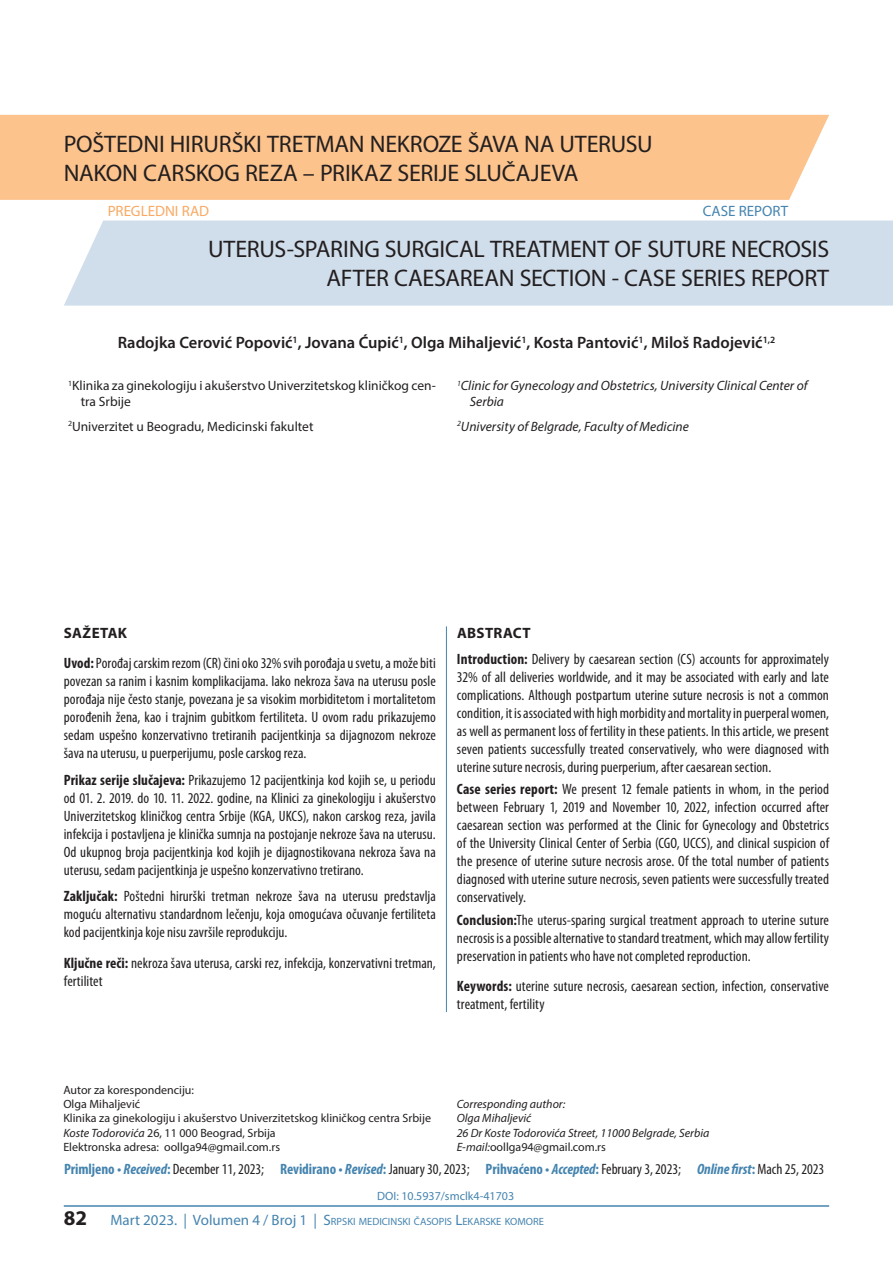
<style>
.page{position:relative;width:893px;height:1263px;background:#fff}
.page>*{position:absolute;margin:0;border:0;box-sizing:border-box;transform-origin:0 0}
.t1{font:24px/28.8px "Myriad Pro";letter-spacing:-.01em;color:#231f20;text-align:right}
.t2{font:700 21px "Myriad Pro";color:#231f20}
.t3{font:600 16.5px "Myriad Pro";color:#231f20}
.t4{font:condensed 15px/18px "Myriad Pro";letter-spacing:.005em;color:#231f20;text-align:justify}
.t5{font:15px "Myriad Pro";color:#f9a963}
.t6{font:15px "Myriad Pro";color:#4584af}
.t7{font:13.5px/16.2px "Myriad Pro";color:#231f20}
.t8{font:italic 13.5px/16.2px "Myriad Pro";color:#231f20}
.t9{font:12px/14.4px "Myriad Pro";color:#231f20}
.t10{font:italic 12px/14.4px "Myriad Pro";color:#231f20}
.t11{font:12px "Myriad Pro";color:#4584af}
.t12{font:10.5px "Myriad Pro";color:#4584af}
.s1{font-weight:700;font-stretch:normal}
.s2{font-weight:700}
.s3{font-style:italic}
.s4{font-style:normal}
.s5{font-weight:700;color:#4584af}
.s6{font-weight:700;font-style:italic;color:#4584af}
.s7{font-size:15px}
</style>
<div class="page">
<hr style="left:64px;top:1205px;width:765px;height:2px;background:#4584af">
<div style="left:0;top:115px;width:829px;height:85px;background:#fcc38c"></div>
<div style="left:64px;top:221px;width:829px;height:85px;background:#d0ddeb"></div>
<hr style="left:446px;top:626px;width:1px;height:386px;background:#4584af">
<h1 class="t1" style="left:64px;top:129px;width:590px;text-align:left">POŠTEDNI HIRURŠKI TRETMAN NEKROZE ŠAVA NA UTERUSU<br>NAKON CARSKOG REZA – PRIKAZ SERIJE SLUČAJEVA</h1>
<p class="t5" style="left:108px;top:201px;width:49px">PREGLEDNI</p>
<p class="t5" style="left:182px;top:201px;width:10px">RAD</p>
<p class="t6" style="left:703px;top:201px;width:46px">CASEREPORT</p>
<h1 class="t1" style="left:208px;top:234px;width:623px">UTERUS-SPARING SURGICAL TREATMENT OF SUTURE NECROSIS<br>AFTER CAESAREAN SECTION - CASE SERIES REPORT</h1>
<p class="t3" style="left:118px;top:332px;width:659px">Radojka Cerović Popović<sup>1</sup>, Jovana Ćupić<sup>1</sup>, Olga Mihaljević<sup>1</sup>, Kosta Pantović<sup>1</sup>, Miloš Radojević<sup>1,2</sup></p>
<p class="t7" style="left:81px;top:377px;width:357px;text-indent:-13px"><sup>1</sup>Klinika za ginekologiju i akušerstvo Univerzitetskog kliničkog cen&shy;tra Srbije</p>
<p class="t7" style="left:68px;top:418px;width:247px"><sup>2</sup>Univerzitet u Beogradu, Medicinski fakultet</p>
<p class="t8" style="left:470px;top:377px;width:339px;text-indent:-13px"><sup>1</sup>Clinic for Gynecology and Obstetrics, University Clinical Center of<br>Serbia</p>
<p class="t8" style="left:457px;top:418px;width:233px"><sup>2</sup>University of Belgrade, Faculty of Medicine</p>
<p class="t4" style="left:64px;top:618px;width:373px;line-height:30.8px"><span class="s1">SAŽETAK<br></span><span class="s2">Uvod:</span> Porođaj carskim rezom (CR) čini oko 32% svih porođaja u svetu, a može biti</p>
<p class="t4" style="left:64px;top:673px;width:374px">povezan sa ranim i kasnim komplikacijama. Iako nekroza šava na uterusu posle porođaja nije često stanje, povezana je sa visokim morbiditetom i mortalitetom porođenih žena, kao i trajnim gubitkom fertiliteta. U ovom radu prikazujemo sedam uspešno konzervativno tretiranih pacijentkinja sa dijagnozom nekroze šava na uterusu, u puerperijumu, posle carskog reza.</p>
<p class="t4" style="left:64px;top:771px;width:374px"><span class="s2">Prikaz serije slučajeva:</span> Prikazujemo 12 pacijentkinja kod kojih se, u periodu od 01. 2. 2019. do 10. 11. 2022. godine, na Klinici za ginekologiju i akušerstvo Univerzitetskog kliničkog centra Srbije (KGA, UKCS), nakon carskog reza, javila infekcija i postavljena je klinička sumnja na postojanje nekroze šava na uterusu.<br>Od ukupnog broja pacijentkinja kod kojih je dijagnostikovana nekroza šava na uterusu, sedam pacijentkinja je uspešno konzervativno tretirano.</p>
<p class="t4" style="left:64px;top:888px;width:374px"><span class="s2">Zaključak:</span> Poštedni hirurški tretman nekroze šava na uterusu predstavlja moguću alternativu standardnom lečenju, koja omogućava očuvanje fertiliteta kod pacijentkinja koje nisu završile reprodukciju.</p>
<p class="t4" style="left:64px;top:954px;width:374px"><span class="s2">Ključne reči:</span> nekroza šava uterusa, carski rez, infekcija, konzervativni tretman, fertilitet</p>
<p class="t4" style="left:457px;top:620px;width:374px;line-height:26.5px"><span class="s1">ABSTRACT<br></span><span class="s2">Introduction:</span> Delivery by caesarean section (CS) accounts for approximately</p>
<p class="t4" style="left:457px;top:668px;width:374px">32% of all deliveries worldwide, and it may be associated with early and late complications. Although postpartum uterine suture necrosis is not a common condition, it is associated with high morbidity and mortality in puerperal women, as well as permanent loss of fertility in these patients. In this article, we present seven patients successfully treated conservatively, who were diagnosed with uterine suture necrosis, during puerperium, after caesarean section.</p>
<p class="t4" style="left:457px;top:781px;width:374px"><span class="s2">Case series report:</span> We present 12 female patients in whom, in the period between February 1, 2019 and November 10, 2022, infection occurred after caesarean section was performed at the Clinic for Gynecology and Obstetrics of the University Clinical Center of Serbia (CGO, UCCS), and clinical suspicion of the presence of uterine suture necrosis arose. Of the total number of patients diagnosed with uterine suture necrosis, seven patients were successfully treated conservatively.</p>
<p class="t4" style="left:457px;top:911px;width:374px"><span class="s2">Conclusion:</span>The uterus-sparing surgical treatment approach to uterine suture necrosis is a possible alternative to standard treatment, which may allow fertility preservation in patients who have not completed reproduction.</p>
<p class="t4" style="left:457px;top:978px;width:374px"><span class="s2">Keywords:</span> uterine suture necrosis, caesarean section, infection, conservative treatment, fertility</p>
<p class="t9" style="left:63px;top:1082px;width:369px">Autor za korespondenciju:<br>Olga Mihaljević<br>Klinika za ginekologiju i akušerstvo Univerzitetskog kliničkog centra Srbije <span class="s3">Koste Todorovića</span> 26, 11 000 Beograd, Srbija<br>Elektronska adresa: oollga94@gmail.com.rs</p>
<p class="t10" style="left:457px;top:1096px;width:254px">Corresponding author:<br>Olga Mihaljević<br>26 Dr Koste Todorovića Street, 11000 Belgrade, Serbia<br>E-mail:<span class="s4">oollga94@gmail.com.rs</span></p>
<p class="t4" style="left:64px;top:1160px;width:762px"><span class="s5">Primljeno •</span> <span class="s6">Received</span><span class="s5">:</span> December 11, 2023; <span class="s5">Revidirano •</span> <span class="s6">Revised</span><span class="s5">:</span> January 30, 2023; <span class="s5">Prihvaćeno •</span> <span class="s6">Accepted</span><span class="s5">:</span>February 3, 2023; <span class="s6">Online first</span><span class="s5">:</span>Mach 25, 2023</p>
<p class="t11" style="left:377px;top:1188px;width:138px">DOI: 10.5937/smclk4-41703</p>
<h2 class="t2" style="left:64px;top:1204px;width:25px">82</h2>
<p class="t12" style="left:110px;top:1215px;width:435px"><span class="s7">Mart 2023. | Volumen 4 / Broj 1 |</span> <span class="s7">S</span>RPSKI MEDICINSKI ČASOPIS <span class="s7">L</span>EKARSKE KOMORE</p>
</div>
